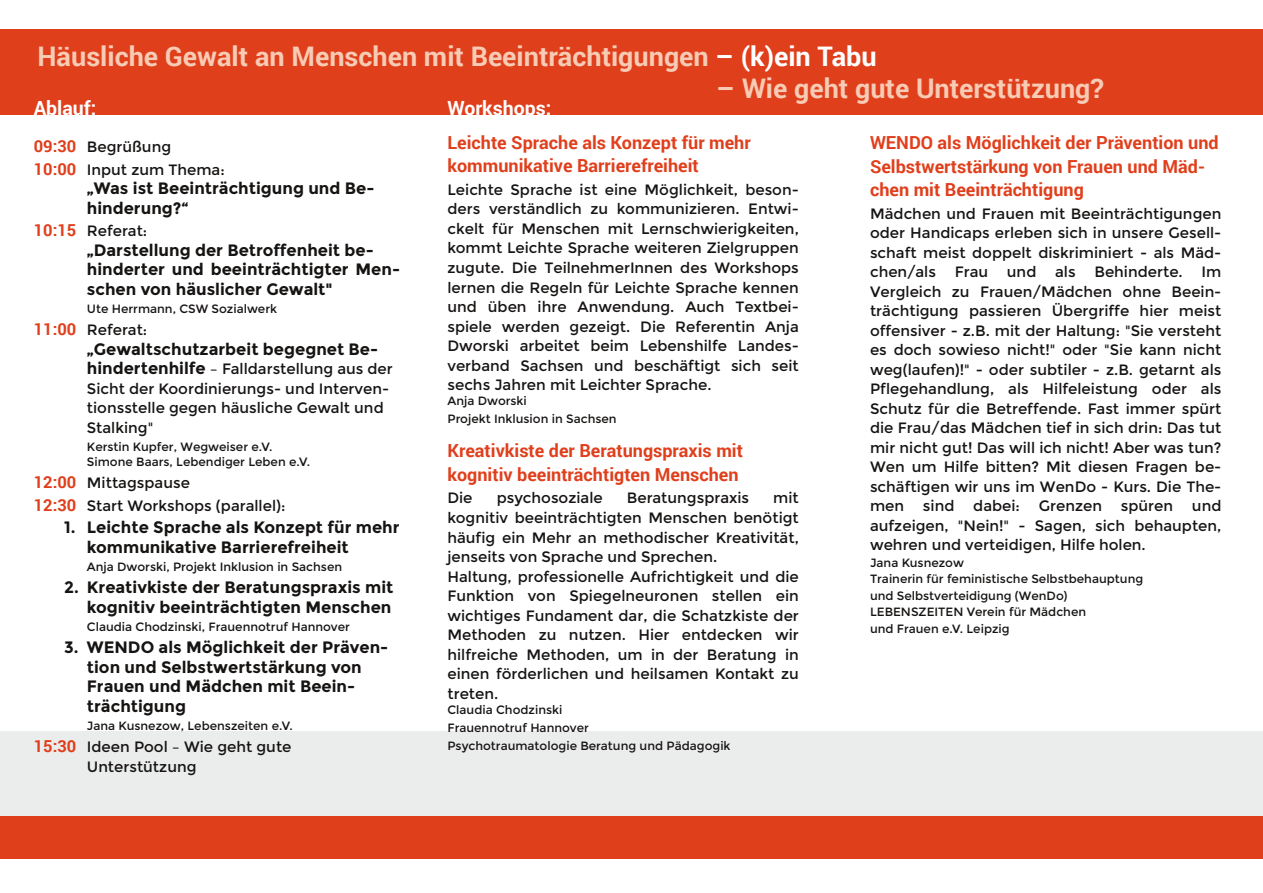
<style>
.page{position:relative;width:1263px;height:893px;background:#fff}
.page>*{position:absolute;margin:0;border:0;box-sizing:border-box;transform-origin:0 0}
.t1{font:700 27px "Roboto";color:#f8cbb5}
.t2{font:700 19.5px "Roboto";color:#fff}
.t3{font:700 18px/23.7px "Roboto";color:#e03f1c}
.t4{font:700 16.5px/19.5px "Montserrat";color:#161413}
.t5{font:15px/19.5px "Montserrat";color:#161413}
.t6{font:12px/16.5px "Montserrat";color:#161413}
.s1{color:#fff}
.s2{font-family:"Roboto";font-weight:700;font-size:16.5px;color:#e03f1c}
.s3{font-weight:700;font-size:16.5px}
</style>
<div class="page">
<div style="left:0;top:731px;width:1263px;height:85px;background:#ebecec"></div>
<div style="left:0;top:30px;width:1263px;height:85px;background:#e03f1c"></div>
<div style="left:0;top:816px;width:1263px;height:43px;background:#e03f1c"></div>
<h1 class="t1" style="left:37px;top:37px;width:841px">Häusliche Gewalt an Menschen mit Beeinträchtigungen <span class="s1">– (k)ein Tabu</span></h1>
<h1 class="t1" style="left:717px;top:70px;width:389px">– Wie geht gute Unterstützung?</h1>
<h2 class="t2" style="left:447px;top:94px;width:105px">Workshops:</h2>
<p class="t3" style="left:447px;top:130px;width:305px">Leichte Sprache als Konzept für mehr kommunikative Barrierefreiheit</p>
<p class="t5" style="left:447px;top:180px;width:353px;text-align:justify">Leichte Sprache ist eine Möglichkeit, beson&shy;ders verständlich zu kommunizieren. Entwi&shy;ckelt für Menschen mit Lernschwierigkeiten, kommt Leichte Sprache weiteren Zielgruppen zugute. Die TeilnehmerInnen des Workshops lernen die Regeln für Leichte Sprache kennen und üben ihre Anwendung. Auch Textbei&shy;spiele werden gezeigt. Die Referentin Anja Dworski arbeitet beim Lebenshilfe Landes&shy;verband Sachsen und beschäftigt sich seit sechs Jahren mit Leichter Sprache.</p>
<p class="t6" style="left:447px;top:392px;width:171px;line-height:18px">Anja Dworski<br>Projekt Inklusion in Sachsen</p>
<p class="t3" style="left:447px;top:438px;width:297px">Kreativkiste der Beratungspraxis mit kognitiv beeinträchtigten Menschen</p>
<p class="t5" style="left:447px;top:488px;width:27px">Die</p>
<p class="t5" style="left:497px;top:488px;width:108px">psychosoziale</p>
<p class="t5" style="left:627px;top:488px;width:124px">Beratungspraxis</p>
<h2 class="t2" style="left:34px;top:94px;width:64px">Ablauf:</h2>
<p class="t5" style="left:34px;top:136px;width:193px;line-height:22.5px"><span class="s2">09:30</span> Begrüßung<br><span class="s2">10:00</span> Input zum Thema:</p>
<p class="t4" style="left:87px;top:179px;width:289px">„Was ist Beeinträchtigung und Be&shy;hinderung?“</p>
<p class="t5" style="left:34px;top:221px;width:115px"><span class="s2">10:15</span> Referat:</p>
<p class="t4" style="left:87px;top:240px;width:315px">„Darstellung der Betroffenheit be&shy;hinderter und beeinträchtigter Men&shy;schen von häuslicher Gewalt"</p>
<p class="t6" style="left:87px;top:300px;width:192px">Ute Herrmann, CSW Sozialwerk</p>
<p class="t5" style="left:34px;top:320px;width:115px"><span class="s2">11:00</span> Referat:</p>
<p class="t4" style="left:87px;top:339px;width:293px">„Gewaltschutzarbeit begegnet Be-</p>
<p class="t5" style="left:87px;top:359px;width:307px"><span class="s3">hindertenhilfe</span> – Falldarstellung aus der Sicht der Koordinierungs- und Interven&shy;tionsstelle gegen häusliche Gewalt und Stalking"</p>
<p class="t6" style="left:87px;top:439px;width:225px;line-height:15px">Kerstin Kupfer, Wegweiser e.V.<br>Simone Baars, Lebendiger Leben e.V.</p>
<p class="t5" style="left:34px;top:472px;width:253px;line-height:22.5px"><span class="s2">12:00</span> Mittagspause<br><span class="s2">12:30</span> Start Workshops (parallel):</p>
<p class="t4" style="left:87px;top:518px;width:314px;text-indent:-23px">1. Leichte Sprache als Konzept für mehr kommunikative Barrierefreiheit</p>
<p class="t6" style="left:87px;top:558px;width:257px">Anja Dworski, Projekt Inklusion in Sachsen</p>
<p class="t4" style="left:64px;top:578px;width:331px;text-align:right">2. Kreativkiste der Beratungspraxis mit kognitiv beeinträchtigten Menschen</p>
<p class="t6" style="left:87px;top:618px;width:265px">Claudia Chodzinski, Frauennotruf Hannover</p>
<p class="t4" style="left:87px;top:638px;width:303px;text-indent:-23px">3. WENDO als Möglichkeit der Präven&shy;tion und Selbstwertstärkung von<br>Frauen und Mädchen mit Beein&shy;trächtigung</p>
<p class="t6" style="left:87px;top:717px;width:207px">Jana Kusnezow, Lebenszeiten e.V.</p>
<p class="t5" style="left:87px;top:737px;width:206px;text-indent:-53px"><span class="s2">15:30</span> Ideen Pool – Wie geht gute<br>Unterstützung</p>
<p class="t3" style="left:870px;top:130px;width:350px">WENDO als Möglichkeit der Prävention und<br>Selbstwertstärkung von Frauen und Mäd&shy;chen mit Beeinträchtigung</p>
<p class="t5" style="left:870px;top:204px;width:353px;text-align:justify">Mädchen und Frauen mit Beeinträchtigungen oder Handicaps erleben sich in unsere Gesell&shy;schaft meist doppelt diskriminiert - als Mäd&shy;chen/als Frau und als Behinderte. Im Vergleich zu Frauen/Mädchen ohne Beein&shy;trächtigung passieren Übergriffe hier meist offensiver - z.B. mit der Haltung: "Sie versteht es doch sowieso nicht!" oder "Sie kann nicht weg(laufen)!" - oder subtiler - z.B. getarnt als Pflegehandlung, als Hilfeleistung oder als Schutz für die Betreffende. Fast immer spürt die Frau/das Mädchen tief in sich drin: Das tut mir nicht gut! Das will ich nicht! Aber was tun?<br>Wen um Hilfe bitten? Mit diesen Fragen be&shy;schäftigen wir uns im WenDo - Kurs. Die The&shy;men</p>
<p class="t5" style="left:447px;top:488px;width:353px;text-indent:326px">mit kognitiv beeinträchtigten Menschen benötigt häufig ein Mehr an methodischer Kreativität, jenseits von Sprache und Sprechen.<br>Haltung, professionelle Aufrichtigkeit und die Funktion von Spiegelneuronen stellen ein wichtiges Fundament dar, die Schatzkiste der Methoden zu nutzen. Hier entdecken wir hilfreiche Methoden, um in der Beratung in einen förderlichen und heilsamen Kontakt zu treten.</p>
<p class="t6" style="left:447px;top:700px;width:285px;line-height:18px">Claudia Chodzinski<br>Frauennotruf Hannover<br>Psychotraumatologie Beratung und Pädagogik</p>
<p class="t5" style="left:923px;top:496px;width:33px">sind</p>
<p class="t5" style="left:973px;top:496px;width:48px">dabei:</p>
<p class="t5" style="left:1039px;top:496px;width:65px">Grenzen</p>
<p class="t5" style="left:1121px;top:496px;width:54px">spüren</p>
<p class="t5" style="left:870px;top:496px;width:353px;text-align:justify;text-indent:322px">und aufzeigen, "Nein!" - Sagen, sich behaupten, wehren und verteidigen, Hilfe holen.</p>
<p class="t6" style="left:870px;top:554px;width:275px">Jana Kusnezow<br>Trainerin für feministische Selbstbehauptung und Selbstverteidigung (WenDo)<br>LEBENSZEITEN Verein für Mädchen<br>und Frauen e.V. Leipzig</p>
</div>
